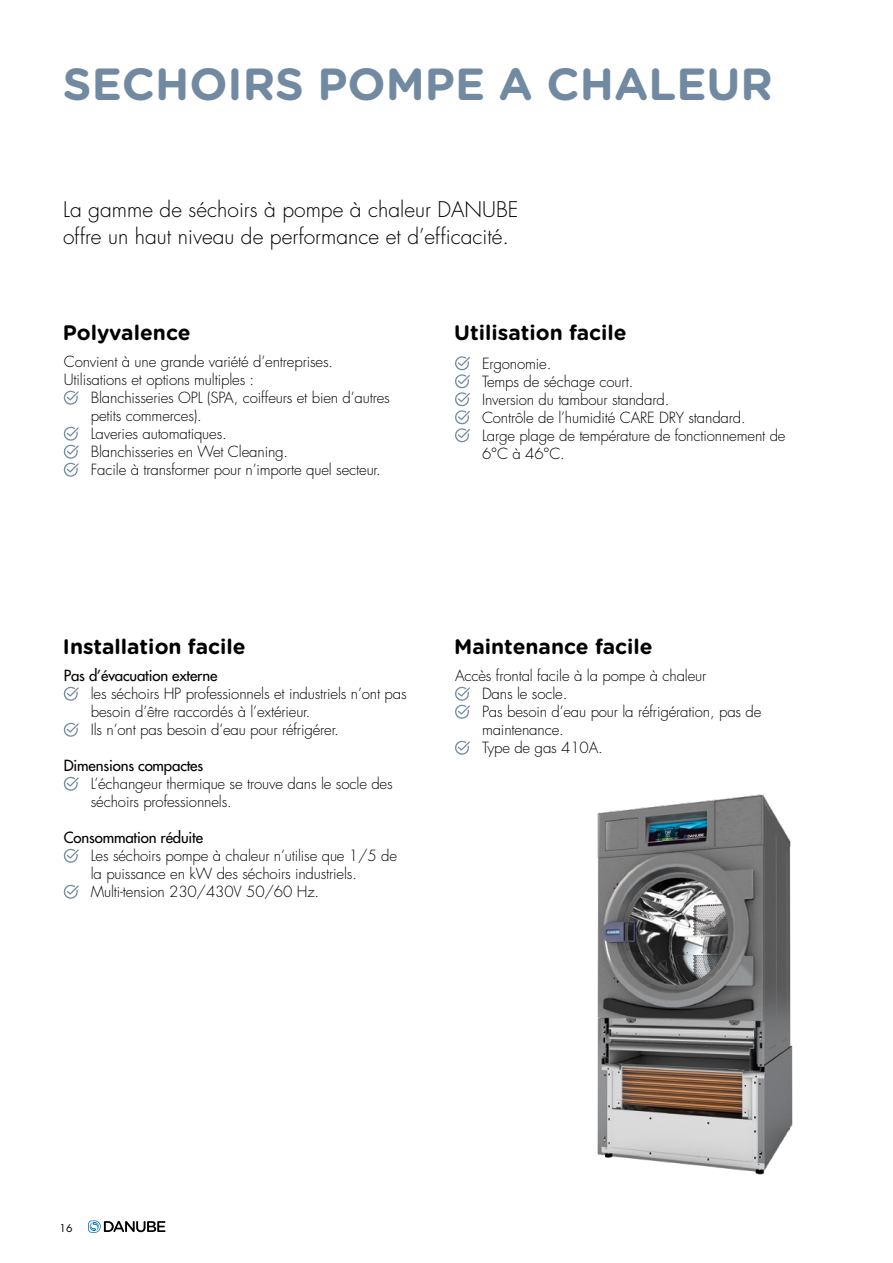
<style>
.page{position:relative;width:893px;height:1263px;background:#fff}
.page>*{position:absolute;margin:0;border:0;box-sizing:border-box;transform-origin:0 0}
.t1{font:700 45px "Gotham Rounded";color:#728aa1}
.t2{font:300 21px/27px "Futura Std";color:#000}
.t3{font:700 21px "Gotham Rounded";color:#000}
.t4{font:300 15px/18px "Futura Std";letter-spacing:-.01em;color:#000}
.t5{font:500 15px "Futura Std";letter-spacing:-.01em;color:#000}
.t6{font:10.5px "Futura Std";color:#000}
</style>
<div class="page">
<svg style="left:88px;top:1220px;width:78px;height:13px"></svg>
<svg style="left:63px;top:390px;width:16px;height:15px"></svg>
<svg style="left:63px;top:426px;width:16px;height:51px"></svg>
<svg style="left:63px;top:686px;width:16px;height:15px"></svg>
<svg style="left:63px;top:722px;width:16px;height:15px"></svg>
<svg style="left:63px;top:776px;width:16px;height:15px"></svg>
<svg style="left:63px;top:848px;width:16px;height:15px"></svg>
<svg style="left:63px;top:884px;width:16px;height:15px"></svg>
<svg style="left:455px;top:356px;width:15px;height:87px"></svg>
<svg style="left:455px;top:686px;width:15px;height:33px"></svg>
<svg style="left:455px;top:740px;width:15px;height:15px"></svg>
<img style="left:597px;top:794px;width:196px;height:381px">
<h1 class="t1" style="left:63px;top:51px;width:712px">SECHOIRS POMPE A CHALEUR</h1>
<h2 class="t2" style="left:63px;top:197px;width:457px">La gamme de séchoirs à pompe à chaleur DANUBE offre un haut niveau de performance et d’efficacité.</h2>
<h2 class="t3" style="left:63px;top:317px;width:129px">Polyvalence</h2>
<p class="t4" style="left:64px;top:353px;width:271px">Convient à une grande variété d’entreprises.<br>Utilisations et options multiples :</p>
<p class="t4" style="left:91px;top:389px;width:301px">Blanchisseries OPL (SPA, coiffeurs et bien d’autres petits commerces).<br>Laveries automatiques.<br>Blanchisseries en Wet Cleaning.<br>Facile à transformer pour n’importe quel secteur.</p>
<h2 class="t3" style="left:454px;top:317px;width:174px">Utilisation facile</h2>
<p class="t4" style="left:482px;top:355px;width:305px">Ergonomie.<br>Temps de séchage court.<br>Inversion du tambour standard.<br>Contrôle de l’humidité CARE DRY standard.<br>Large plage de température de fonctionnement de<br>6°C à 46°C.</p>
<h2 class="t3" style="left:63px;top:631px;width:184px">Installation facile</h2>
<p class="t5" style="left:64px;top:666px;width:155px">Pas d’évacuation externe</p>
<p class="t4" style="left:91px;top:685px;width:317px">les séchoirs HP professionnels et industriels n’ont pas besoin d’être raccordés à l’extérieur.<br>Ils n’ont pas besoin d’eau pour réfrigérer.</p>
<p class="t5" style="left:64px;top:756px;width:141px">Dimensions compactes</p>
<p class="t4" style="left:91px;top:775px;width:303px">L’échangeur thermique se trouve dans le socle des séchoirs professionnels.</p>
<p class="t5" style="left:64px;top:828px;width:141px">Consommation réduite</p>
<p class="t4" style="left:91px;top:847px;width:308px">Les séchoirs pompe à chaleur n’utilise que 1/5 de la puissance en kW des séchoirs industriels.<br>Multi-tension 230/430V 50/60 Hz.</p>
<h2 class="t3" style="left:454px;top:631px;width:200px">Maintenance facile</h2>
<p class="t4" style="left:482px;top:667px;width:281px;text-indent:-27px">Accès frontal facile à la pompe à chaleur<br>Dans le socle.<br>Pas besoin d’eau pour la réfrigération, pas de maintenance.<br>Type de gas 410A.</p>
<p class="t6" style="left:60px;top:1221px;width:14px">16</p>
</div>
